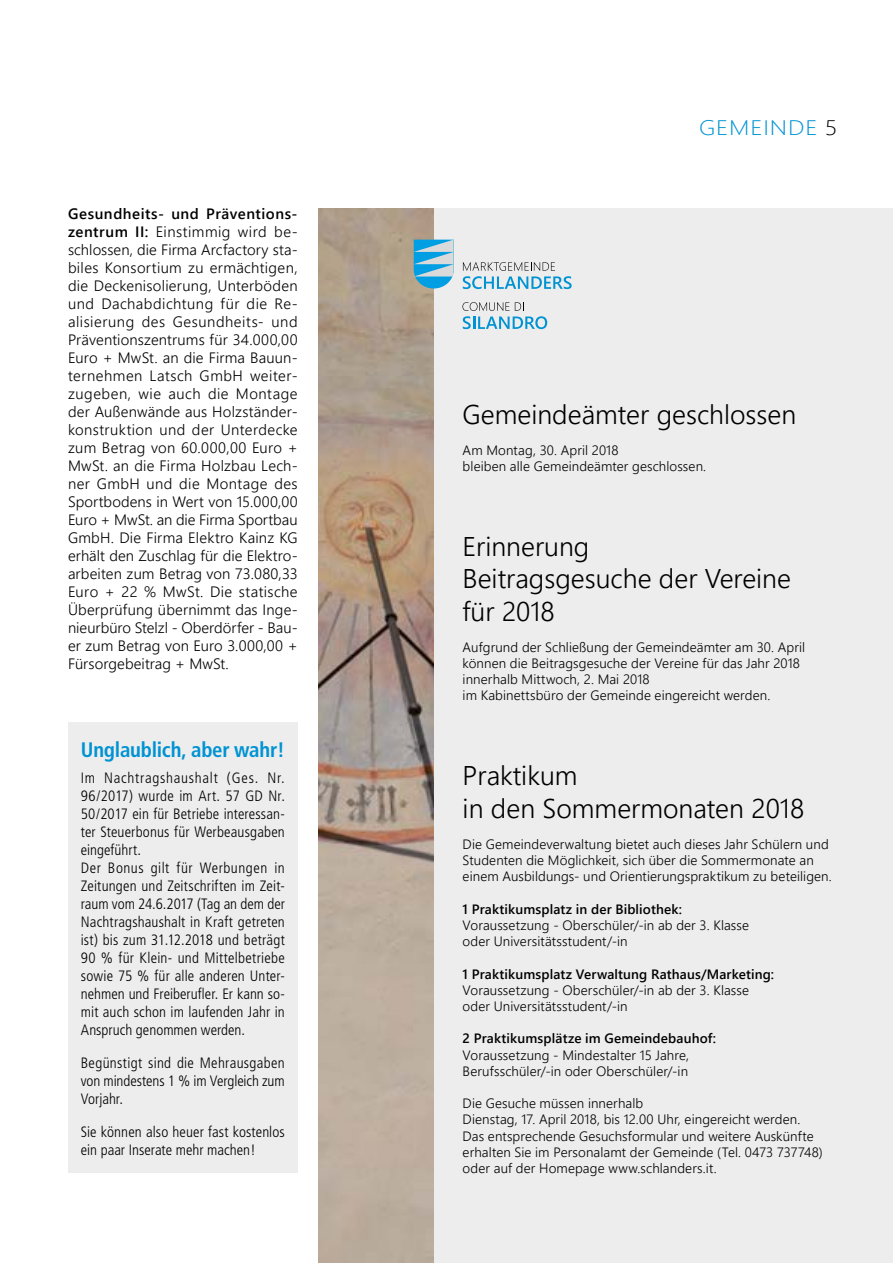
<style>
.page{position:relative;width:893px;height:1263px;background:#fff}
.page>*{position:absolute;margin:0;border:0;box-sizing:border-box;transform-origin:0 0}
.t1{font:27px/32.4px "Webly Sleek UI Semilight";color:#000}
.t2{font:700 condensed 21px "Frutiger";letter-spacing:-.01em;color:#0093d3}
.t3{font:21px "Webly Sleek UI Light";letter-spacing:.035em;color:#0093d3;scale:1.16 1}
.t4{font:15px/18px "Webly Sleek UI Semilight";letter-spacing:.005em;color:#000;text-align:justify}
.t5{font:300 condensed 15px/18px "Frutiger";letter-spacing:.01em;color:#000}
.t6{font:15px "Webly Sleek UI Semibold";letter-spacing:.035em;color:#000}
.t7{font:13.5px/16.2px "Webly Sleek UI Semilight";letter-spacing:.01em;color:#000}
.t8{font:13.5px "Webly Sleek UI Semibold";letter-spacing:.01em;color:#000}
.s1{font-family:"Webly Sleek UI Semibold"}
.s2{color:#000}
</style>
<div class="page">
<div style="left:68px;top:723px;width:230px;height:450px;background:#ededed"></div>
<div style="left:319px;top:208px;width:574px;height:1055px;background:#ededed"></div>
<img style="left:319px;top:208px;width:115px;height:1055px">
<svg style="left:463px;top:262px;width:109px;height:27px"></svg>
<svg style="left:462px;top:302px;width:85px;height:27px"></svg>
<svg style="left:414px;top:240px;width:40px;height:48px;background:#62b8dc"></svg>
<p class="t6" style="left:68px;top:202px;width:231px">Gesundheits- und Präventions-</p>
<p class="t4" style="left:68px;top:222px;width:231px"><span class="s1">zentrum II:</span> Einstimmig wird be&shy;schlossen, die Firma Arcfactory sta&shy;biles Konsortium zu ermächtigen, die Deckenisolierung, Unterböden und Dachabdichtung für die Re&shy;alisierung des Gesundheits- und Präventionszentrums für 34.000,00<br>Euro + MwSt. an die Firma Bauun&shy;ternehmen Latsch GmbH weiter&shy;zugeben, wie auch die Montage der Außenwände aus Holzständer&shy;konstruktion und der Unterdecke zum Betrag von 60.000,00 Euro + MwSt. an die Firma Holzbau Lech&shy;ner GmbH und die Montage des Sportbodens in Wert von 15.000,00<br>Euro + MwSt. an die Firma Sportbau GmbH. Die Firma Elektro Kainz KG erhält den Zuschlag für die Elektro&shy;arbeiten zum Betrag von 73.080,33<br>Euro + 22 % MwSt. Die statische Überprüfung übernimmt das Inge&shy;nieurbüro Stelzl - Oberdörfer - Bau&shy;er zum Betrag von Euro 3.000,00 + Fürsorgebeitrag + MwSt.</p>
<h2 class="t2" style="left:81px;top:737px;width:206px">Unglaublich, aber wahr!</h2>
<p class="t5" style="left:81px;top:769px;width:206px">Im Nachtragshaushalt (Ges. Nr.<br>96/2017) wurde im Art. 57 GD Nr.<br>50/2017 ein für Betriebe interessan&shy;ter Steuerbonus für Werbeausgaben eingeführt.<br>Der Bonus gilt für Werbungen in<br>Zeitungen und Zeitschriften im Zeit&shy;raum vom 24.6.2017 (Tag an dem der<br>Nachtragshaushalt in Kraft getreten ist) bis zum 31.12.2018 und beträgt<br>90 % für Klein- und Mittelbetriebe sowie 75 % für alle anderen Unter&shy;nehmen und Freiberufler. Er kann so&shy;mit auch schon im laufenden Jahr in<br>Anspruch genommen werden.</p>
<p class="t5" style="left:81px;top:1054px;width:206px;text-align:justify">Begünstigt sind die Mehrausgaben von mindestens 1 % im Vergleich zum Vorjahr.</p>
<p class="t5" style="left:81px;top:1123px;width:206px">Sie können also heuer fast kostenlos ein paar Inserate mehr machen!</p>
<h2 class="t3" style="left:699px;top:112px;width:121px">GEMEINDE <span class="s2">5</span></h2>
<h1 class="t1" style="left:463px;top:397px;width:335px">Gemeindeämter geschlossen</h1>
<p class="t7" style="left:463px;top:441px;width:245px">Am Montag, 30. April 2018<br>bleiben alle Gemeindeämter geschlossen.</p>
<h1 class="t1" style="left:463px;top:529px;width:330px">Erinnerung<br>Beitragsgesuche der Vereine für 2018</h1>
<p class="t7" style="left:463px;top:638px;width:344px">Aufgrund der Schließung der Gemeindeämter am 30. April können die Beitragsgesuche der Vereine für das Jahr 2018 innerhalb Mittwoch, 2. Mai 2018<br>im Kabinettsbüro der Gemeinde eingereicht werden.</p>
<h1 class="t1" style="left:463px;top:758px;width:343px">Praktikum<br>in den Sommermonaten 2018</h1>
<p class="t7" style="left:463px;top:835px;width:371px">Die Gemeindeverwaltung bietet auch dieses Jahr Schülern und<br>Studenten die Möglichkeit, sich über die Sommermonate an einem Ausbildungs- und Orientierungspraktikum zu beteiligen.</p>
<p class="t8" style="left:463px;top:899px;width:221px">1 Praktikumsplatz in der Bibliothek:</p>
<p class="t7" style="left:463px;top:916px;width:288px">Voraussetzung - Oberschüler/-in ab der 3. Klasse oder Universitätsstudent/-in</p>
<p class="t8" style="left:463px;top:963px;width:313px">1 Praktikumsplatz Verwaltung Rathaus/Marketing:</p>
<p class="t7" style="left:463px;top:981px;width:288px">Voraussetzung - Oberschüler/-in ab der 3. Klasse oder Universitätsstudent/-in</p>
<p class="t8" style="left:463px;top:1028px;width:255px">2 Praktikumsplätze im Gemeindebauhof:</p>
<p class="t7" style="left:463px;top:1046px;width:228px">Voraussetzung - Mindestalter 15 Jahre,<br>Berufsschüler/-in oder Oberschüler/-in</p>
<p class="t7" style="left:463px;top:1095px;width:362px">Die Gesuche müssen innerhalb<br>Dienstag, 17. April 2018, bis 12.00 Uhr, eingereicht werden.<br>Das entsprechende Gesuchsformular und weitere Auskünfte erhalten Sie im Personalamt der Gemeinde (Tel. 0473 737748) oder auf der Homepage www.schlanders.it.</p>
</div>
